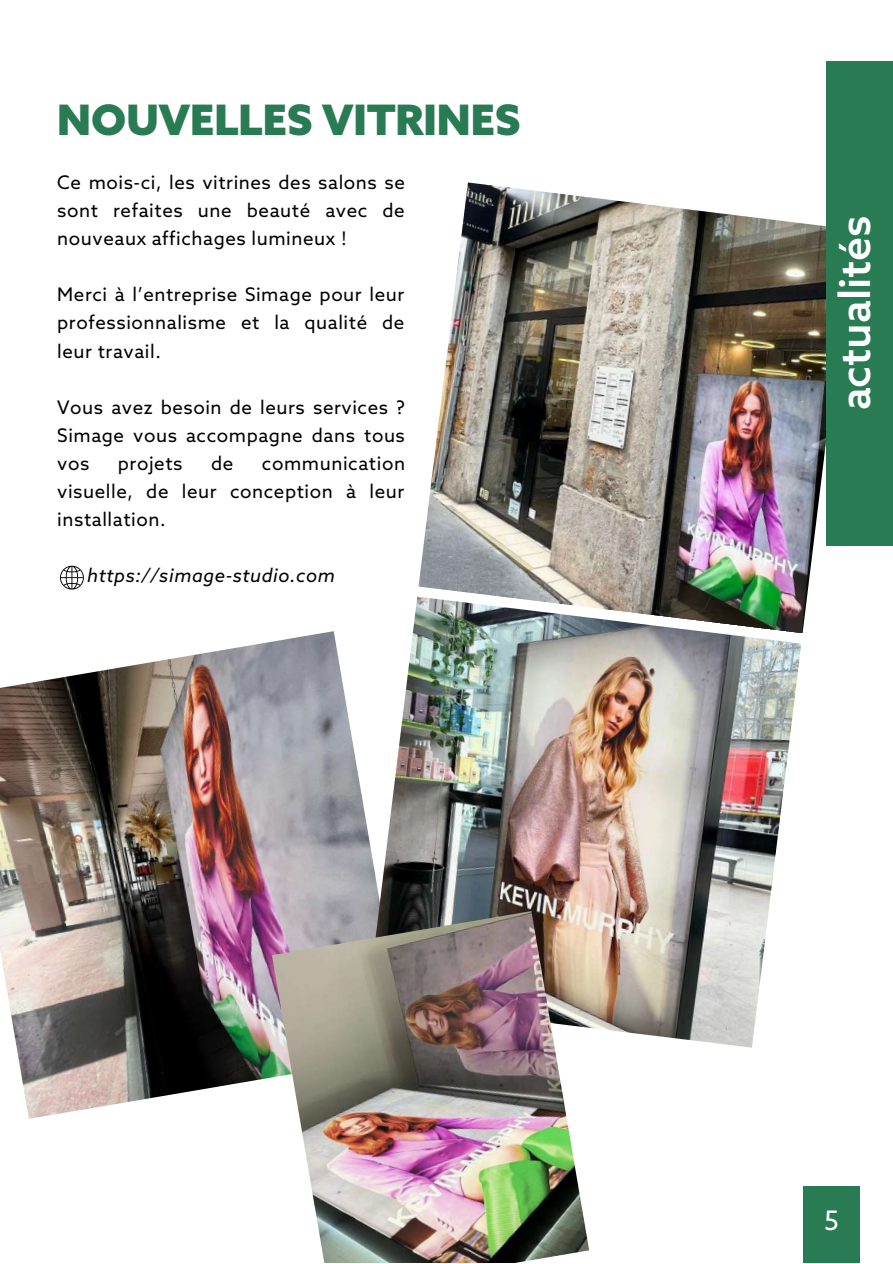
<style>
.page{position:relative;width:893px;height:1264px;background:#fff}
.page>*{position:absolute;margin:0;border:0;box-sizing:border-box;transform-origin:0 0}
.t1{font:500 42.75px "Azo Sans";color:#fff}
.t2{font:900 42px "Azo Sans";color:#297b53}
.t3{font:26.85px "Azo Sans";color:#fff}
.t4{font:18.75px/28px "Azo Sans";letter-spacing:.03em;color:#000;text-align:justify}
.t5{font:italic 18.75px "Azo Sans";letter-spacing:.03em;color:#000}
</style>
<div class="page">
<img style="left:0;top:631px;width:368px;height:487px">
<img style="left:418px;top:182px;width:433px;height:451px">
<img style="left:368px;top:596px;width:433px;height:451px">
<div style="left:825px;top:61px;width:67px;height:484px;background:#297b53"></div>
<div style="left:803px;top:1186px;width:56px;height:76px;background:#297b53"></div>
<svg style="left:60px;top:565px;width:24px;height:25px"></svg>
<img style="left:272px;top:911px;width:317px;height:351px">
<h2 class="t2" style="left:57px;top:98px;width:464px">NOUVELLES VITRINES</h2>
<p class="t4" style="left:57px;top:170px;width:349px">Ce mois-ci, les vitrines des salons se sont refaites une beauté avec de nouveaux affichages lumineux !</p>
<p class="t4" style="left:57px;top:282px;width:348px">Merci à l’entreprise Simage pour leur professionnalisme et la qualité de leur travail.</p>
<p class="t4" style="left:57px;top:394px;width:349px">Vous avez besoin de leurs services ?<br>Simage vous accompagne dans tous vos</p>
<p class="t4" style="left:118px;top:451px;width:66px">projets</p>
<p class="t4" style="left:211px;top:451px;width:24px">de</p>
<p class="t4" style="left:57px;top:451px;width:349px;text-indent:205px">communication visuelle, de leur conception à leur installation.</p>
<p class="t5" style="left:87px;top:566px;width:249px">https://simage-studio.com</p>
<h1 class="t1" style="left:832px;top:410px;width:197px;rotate:-90deg">actualités</h1>
<h3 class="t3" style="left:824px;top:1206px;width:16px">5</h3>
</div>
